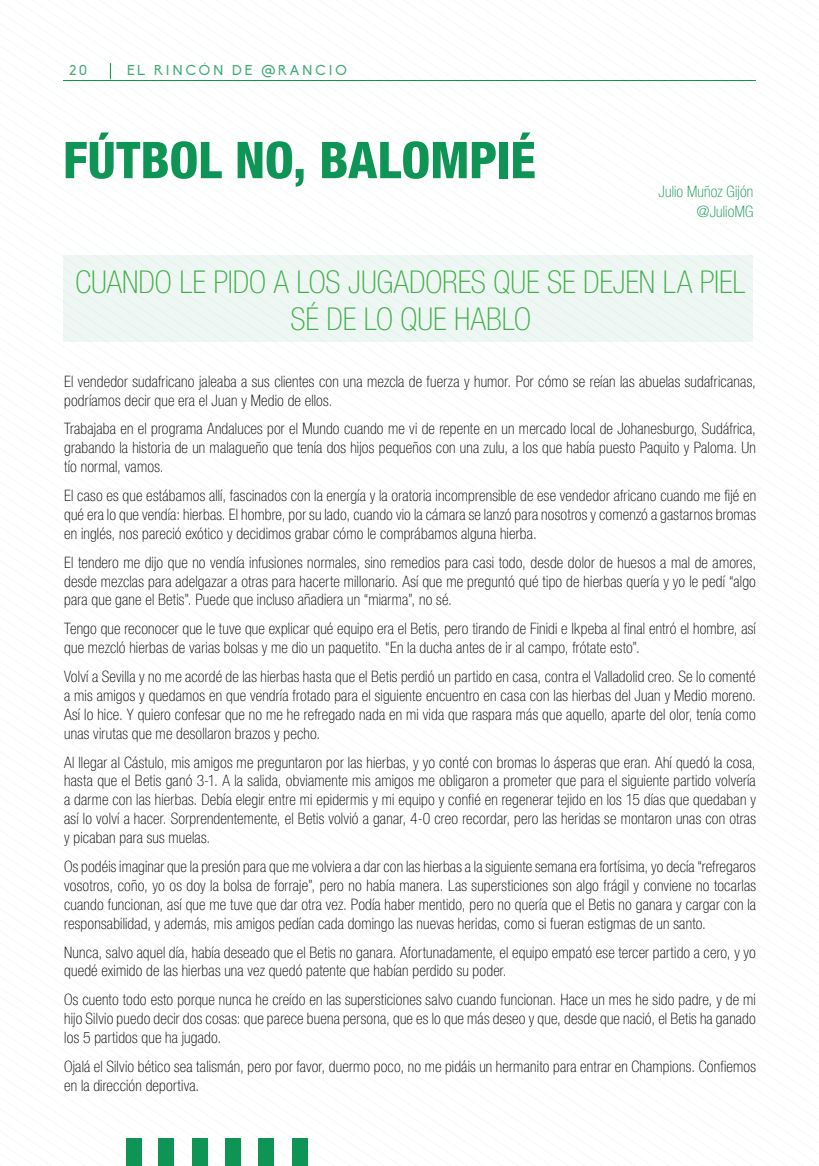
<style>
.page{position:relative;width:819px;height:1166px;background:#fff}
.page>*{position:absolute;margin:0;border:0;box-sizing:border-box;transform-origin:0 0}
.t1{font:800 condensed 50.75px "Helvetica Neue";letter-spacing:-.005em;color:#0e9454}
.t2{font:100 condensed 31.5px/37.8px "Helvetica Neue";color:#41ad49;text-align:center}
.t3{font:100 condensed 15.75px/18.9px "Helvetica Neue";letter-spacing:.01em;color:#000;text-align:justify}
.t4{font:100 condensed 15.75px/19.2px "Helvetica Neue";letter-spacing:.01em;color:#0e9454;text-align:right}
.t5{font:14px "Biko";letter-spacing:.2em;color:#0e9454}
</style>
<div class="page">
<svg style="left:0;top:987px;width:722px;height:179px"></svg>
<svg style="left:0;top:998px;width:705px;height:168px"></svg>
<svg style="left:0;top:1010px;width:688px;height:156px"></svg>
<svg style="left:0;top:1021px;width:672px;height:145px"></svg>
<svg style="left:0;top:1032px;width:655px;height:134px"></svg>
<svg style="left:0;top:1043px;width:638px;height:123px"></svg>
<svg style="left:0;top:1055px;width:621px;height:111px"></svg>
<svg style="left:0;top:1066px;width:604px;height:100px"></svg>
<svg style="left:0;top:1077px;width:588px;height:89px"></svg>
<svg style="left:0;top:1088px;width:571px;height:78px"></svg>
<svg style="left:0;top:1100px;width:554px;height:66px"></svg>
<div style="left:158px;top:1138px;width:16px;height:28px;background:#0e9454"></div>
<div style="left:126px;top:1138px;width:16px;height:28px;background:#0e9454"></div>
<div style="left:192px;top:1138px;width:16px;height:28px;background:#0e9454"></div>
<div style="left:225px;top:1138px;width:16px;height:28px;background:#0e9454"></div>
<div style="left:258px;top:1139px;width:16px;height:27px;background:#0e9454"></div>
<div style="left:292px;top:1139px;width:15px;height:27px;background:#0e9454"></div>
<div style="left:63px;top:255px;width:689px;height:87px;background:#eef7f3"></div>
<hr style="left:63px;top:80px;width:693px;height:1px;background:#0e9454">
<svg style="left:110px;top:63px;width:1px;height:16px"></svg>
<p class="t5" style="left:69px;top:62px;width:19px">20</p>
<p class="t5" style="left:126px;top:62px;width:222px">EL RINCÓN DE @RANCIO</p>
<h1 class="t1" style="left:63px;top:129px;width:474px">FÚTBOL NO, BALOMPIÉ</h1>
<p class="t4" style="left:658px;top:182px;width:96px">Julio Muñoz Gijón @JulioMG</p>
<h2 class="t2" style="left:75px;top:262px;width:672px">CUANDO LE PIDO A LOS JUGADORES QUE SE DEJEN LA PIEL<br>SÉ DE LO QUE HABLO</h2>
<p class="t3" style="left:64px;top:371px;width:693px">El vendedor sudafricano jaleaba a sus clientes con una mezcla de fuerza y humor. Por cómo se reían las abuelas sudafricanas, podríamos decir que era el Juan y Medio de ellos.</p>
<p class="t3" style="left:64px;top:419px;width:693px">Trabajaba en el programa Andaluces por el Mundo cuando me vi de repente en un mercado local de Johanesburgo, Sudáfrica, grabando la historia de un malagueño que tenía dos hijos pequeños con una zulu, a los que había puesto Paquito y Paloma. Un tío normal, vamos.</p>
<p class="t3" style="left:64px;top:486px;width:693px">El caso es que estábamos allí, fascinados con la energía y la oratoria incomprensible de ese vendedor africano cuando me fijé en qué era lo que vendía: hierbas. El hombre, por su lado, cuando vio la cámara se lanzó para nosotros y comenzó a gastarnos bromas en inglés, nos pareció exótico y decidimos grabar cómo le comprábamos alguna hierba.</p>
<p class="t3" style="left:64px;top:552px;width:693px">El tendero me dijo que no vendía infusiones normales, sino remedios para casi todo, desde dolor de huesos a mal de amores, desde mezclas para adelgazar a otras para hacerte millonario. Así que me preguntó qué tipo de hierbas quería y yo le pedí “algo para que gane el Betis”. Puede que incluso añadiera un “miarma”, no sé.</p>
<p class="t3" style="left:64px;top:619px;width:693px">Tengo que reconocer que le tuve que explicar qué equipo era el Betis, pero tirando de Finidi e Ikpeba al final entró el hombre, así que mezcló hierbas de varias bolsas y me dio un paquetito. “En la ducha antes de ir al campo, frótate esto”.</p>
<p class="t3" style="left:64px;top:667px;width:693px">Volví a Sevilla y no me acordé de las hierbas hasta que el Betis perdió un partido en casa, contra el Valladolid creo. Se lo comenté a mis amigos y quedamos en que vendría frotado para el siguiente encuentro en casa con las hierbas del Juan y Medio moreno.<br>Así lo hice. Y quiero confesar que no me he refregado nada en mi vida que raspara más que aquello, aparte del olor, tenía como unas virutas que me desollaron brazos y pecho.</p>
<p class="t3" style="left:64px;top:752px;width:693px">Al llegar al Cástulo, mis amigos me preguntaron por las hierbas, y yo conté con bromas lo ásperas que eran. Ahí quedó la cosa, hasta que el Betis ganó 3-1. A la salida, obviamente mis amigos me obligaron a prometer que para el siguiente partido volvería a darme con las hierbas. Debía elegir entre mi epidermis y mi equipo y confié en regenerar tejido en los 15 días que quedaban y así lo volví a hacer. Sorprendentemente, el Betis volvió a ganar, 4-0 creo recordar, pero las heridas se montaron unas con otras y picaban para sus muelas.</p>
<p class="t3" style="left:64px;top:857px;width:693px">Os podéis imaginar que la presión para que me volviera a dar con las hierbas a la siguiente semana era fortísima, yo decía “refregaros vosotros, coño, yo os doy la bolsa de forraje”, pero no había manera. Las supersticiones son algo frágil y conviene no tocarlas cuando funcionan, así que me tuve que dar otra vez. Podía haber mentido, pero no quería que el Betis no ganara y cargar con la responsabilidad, y además, mis amigos pedían cada domingo las nuevas heridas, como si fueran estigmas de un santo.</p>
<p class="t3" style="left:64px;top:942px;width:693px">Nunca, salvo aquel día, había deseado que el Betis no ganara. Afortunadamente, el equipo empató ese tercer partido a cero, y yo quedé eximido de las hierbas una vez quedó patente que habían perdido su poder.</p>
<p class="t3" style="left:64px;top:990px;width:693px">Os cuento todo esto porque nunca he creído en las supersticiones salvo cuando funcionan. Hace un mes he sido padre, y de mi hijo Silvio puedo decir dos cosas: que parece buena persona, que es lo que más deseo y que, desde que nació, el Betis ha ganado los 5 partidos que ha jugado.</p>
<p class="t3" style="left:64px;top:1057px;width:693px">Ojalá el Silvio bético sea talismán, pero por favor, duermo poco, no me pidáis un hermanito para entrar en Champions. Confiemos en la dirección deportiva.</p>
</div>
